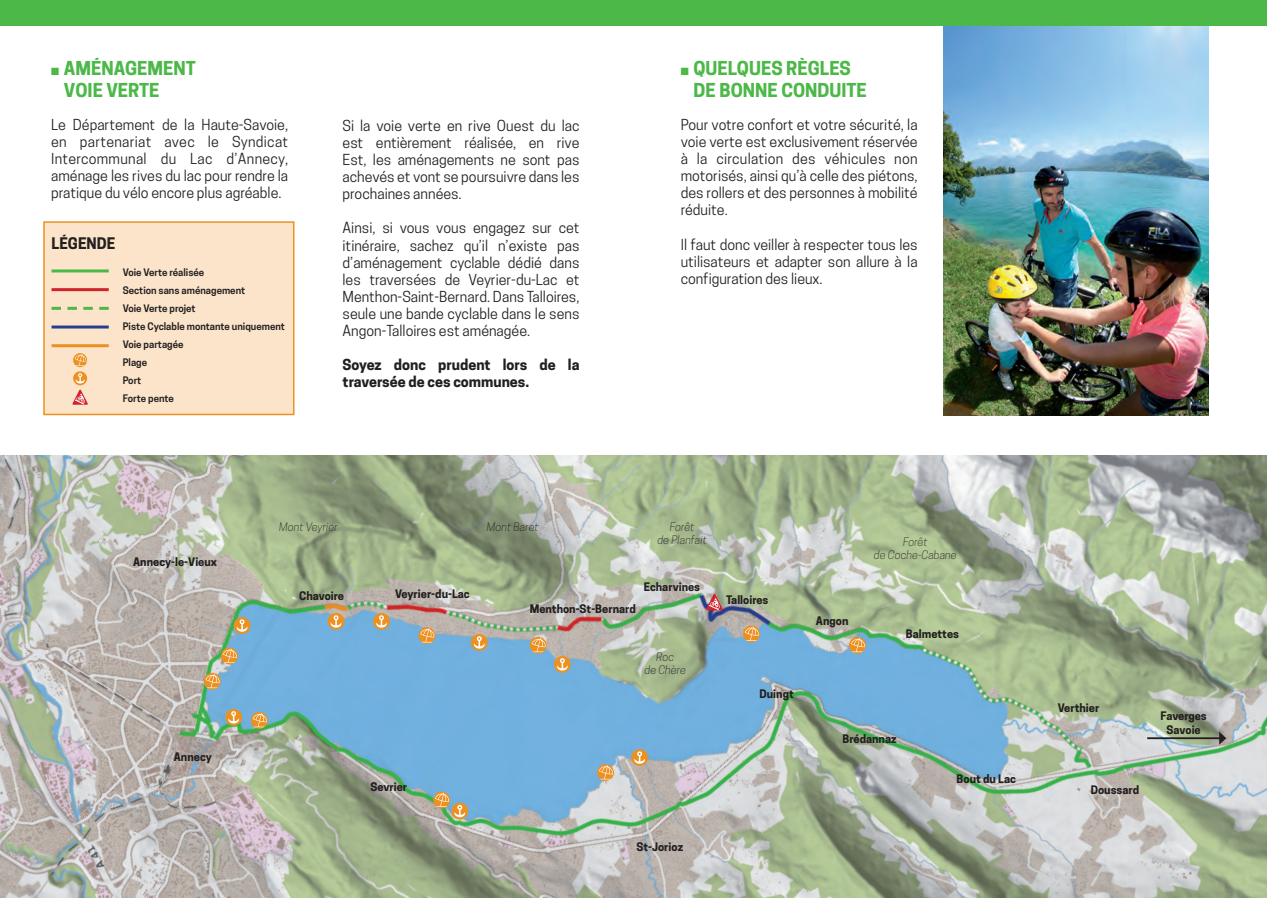
<style>
.page{position:relative;width:1267px;height:898px;background:#fff}
.page>*{position:absolute;margin:0;border:0;box-sizing:border-box;transform-origin:0 0}
.t1{font:700 18px/21.6px "Cooper Hewitt";color:#4cb848}
.t2{font:700 15px "Cooper Hewitt";color:#231f20}
.t3{font:14.25px/17.1px "Cooper Hewitt";color:#231f20;text-align:justify}
.t4{font:700 14.25px/17.1px "Cooper Hewitt";color:#231f20}
.t5{font:700 11.1px/13.4px "Cooper Hewitt";color:#231f20;text-align:center}
.t6{font:italic 300 11.1px/13.4px "Cooper Hewitt";color:#231f20;text-align:center}
.t7{font:600 9.75px/18px "Cooper Hewitt";color:#231f20}
</style>
<div class="page">
<img style="left:943px;top:25px;width:265px;height:390px">
<div style="left:0;top:0;width:1267px;height:25px;background:#4cb848"></div>
<img style="left:0;top:455px;width:1267px;height:443px">
<svg style="left:418px;top:627px;width:17px;height:17px"></svg>
<svg style="left:420px;top:628px;width:14px;height:14px"></svg>
<svg style="left:234px;top:617px;width:16px;height:17px"></svg>
<svg style="left:237px;top:619px;width:10px;height:13px"></svg>
<svg style="left:328px;top:613px;width:16px;height:17px"></svg>
<svg style="left:330px;top:615px;width:11px;height:12px"></svg>
<svg style="left:373px;top:613px;width:17px;height:17px"></svg>
<svg style="left:376px;top:615px;width:11px;height:12px"></svg>
<svg style="left:471px;top:634px;width:17px;height:17px"></svg>
<svg style="left:474px;top:636px;width:11px;height:12px"></svg>
<svg style="left:554px;top:656px;width:17px;height:17px"></svg>
<svg style="left:557px;top:658px;width:11px;height:12px"></svg>
<svg style="left:530px;top:637px;width:16px;height:17px"></svg>
<svg style="left:531px;top:638px;width:14px;height:14px"></svg>
<div style="left:743px;top:625px;width:17px;height:17px;background:#ec9121;border-radius:50%"></div>
<svg style="left:745px;top:626px;width:14px;height:15px"></svg>
<svg style="left:849px;top:637px;width:17px;height:17px"></svg>
<svg style="left:851px;top:638px;width:14px;height:14px"></svg>
<svg style="left:631px;top:749px;width:17px;height:17px"></svg>
<svg style="left:634px;top:751px;width:11px;height:13px"></svg>
<svg style="left:597px;top:764px;width:17px;height:17px"></svg>
<svg style="left:599px;top:765px;width:14px;height:14px"></svg>
<svg style="left:451px;top:802px;width:17px;height:17px"></svg>
<svg style="left:433px;top:791px;width:17px;height:17px"></svg>
<svg style="left:435px;top:792px;width:30px;height:25px"></svg>
<svg style="left:251px;top:712px;width:17px;height:17px"></svg>
<svg style="left:253px;top:713px;width:14px;height:14px"></svg>
<svg style="left:225px;top:709px;width:17px;height:17px"></svg>
<svg style="left:228px;top:711px;width:11px;height:12px"></svg>
<svg style="left:204px;top:673px;width:17px;height:16px"></svg>
<svg style="left:206px;top:674px;width:14px;height:14px"></svg>
<div style="left:221px;top:647px;width:17px;height:17px;background:#ec9121;border-radius:50%"></div>
<svg style="left:223px;top:648px;width:14px;height:15px"></svg>
<svg style="left:704px;top:591px;width:21px;height:21px"></svg>
<hr style="left:1147px;top:737px;width:73px;height:2px;background:#231f20">
<svg style="left:1219px;top:731px;width:7px;height:14px"></svg>
<div style="left:43px;top:221px;width:251px;height:194px;background:#fbe4ca;border:2px solid #ec9121"></div>
<hr style="left:52px;top:269px;width:57px;height:3px;background:#4cb848">
<svg style="left:52px;top:307px;width:57px;height:3px"></svg>
<hr style="left:52px;top:325px;width:57px;height:3px;background:#253f8e">
<hr style="left:52px;top:344px;width:57px;height:3px;background:#ec9121">
<hr style="left:52px;top:288px;width:57px;height:3px;background:#d1232a">
<svg style="left:73px;top:371px;width:14px;height:14px"></svg>
<svg style="left:73px;top:353px;width:14px;height:14px"></svg>
<svg style="left:75px;top:354px;width:11px;height:12px"></svg>
<svg style="left:72px;top:373px;width:16px;height:32px"></svg>
<p class="t1" style="left:64px;top:58px;width:133px;text-indent:-13px">■ AMÉNAGEMENT<br>VOIE VERTE</p>
<p class="t3" style="left:51px;top:116px;width:238px">Le Département de la Haute-Savoie, en partenariat avec le Syndicat Intercommunal du Lac d’Annecy, aménage les rives du lac pour rendre la pratique du vélo encore plus agréable.</p>
<p class="t3" style="left:342px;top:117px;width:238px">Si la voie verte en rive Ouest du lac est entièrement réalisée, en rive Est, les aménagements ne sont pas achevés et vont se poursuivre dans les prochaines années.</p>
<p class="t3" style="left:342px;top:219px;width:238px">Ainsi, si vous vous engagez sur cet itinéraire, sachez qu’il n’existe pas d’aménagement cyclable dédié dans les traversées de Veyrier-du-Lac et Menthon-Saint-Bernard. Dans Talloires, seule une bande cyclable dans le sens Angon-Talloires est aménagée.</p>
<p class="t4" style="left:342px;top:356px;width:238px">Soyez donc prudent lors de la traversée de ces communes.</p>
<p class="t2" style="left:52px;top:234px;width:65px">LÉGENDE</p>
<p class="t7" style="left:123px;top:263px;width:164px">Voie Verte réalisée<br>Section sans aménagement<br>Voie Verte projet<br>Piste Cyclable montante uniquement<br>Voie partagée<br>Plage<br>Port<br>Forte pente</p>
<p class="t1" style="left:693px;top:58px;width:175px;text-indent:-13px">■ QUELQUES RÈGLES<br>DE BONNE CONDUITE</p>
<p class="t3" style="left:680px;top:116px;width:238px">Pour votre confort et votre sécurité, la voie verte est exclusivement réservée à la circulation des véhicules non motorisés, ainsi qu’à celle des piétons, des rollers et des personnes à mobilité réduite.</p>
<p class="t3" style="left:680px;top:236px;width:238px">Il faut donc veiller à respecter tous les utilisateurs et adapter son allure à la configuration des lieux.</p>
<p class="t5" style="left:133px;top:555px;width:85px">Annecy-le-Vieux</p>
<p class="t5" style="left:174px;top:750px;width:40px">Annecy</p>
<p class="t6" style="left:279px;top:520px;width:60px">Mont Veyrier</p>
<p class="t6" style="left:487px;top:520px;width:53px">Mont Baret</p>
<p class="t6" style="left:657px;top:520px;width:51px">Forêt<br>de Planfait</p>
<p class="t5" style="left:299px;top:589px;width:46px">Chavoire</p>
<p class="t5" style="left:395px;top:587px;width:76px">Veyrier-du-Lac</p>
<p class="t5" style="left:530px;top:602px;width:108px">Menthon-St-Bernard</p>
<p class="t5" style="left:643px;top:580px;width:58px">Echarvines</p>
<p class="t5" style="left:726px;top:593px;width:44px">Talloires</p>
<p class="t6" style="left:644px;top:650px;width:43px">Roc<br>de Chère</p>
<p class="t5" style="left:759px;top:687px;width:36px">Duingt</p>
<p class="t5" style="left:370px;top:780px;width:38px">Sevrier</p>
<p class="t5" style="left:636px;top:840px;width:48px">St-Jorioz</p>
<p class="t5" style="left:816px;top:614px;width:34px">Angon</p>
<p class="t6" style="left:874px;top:535px;width:84px">Forêt<br>de Coche-Cabane</p>
<p class="t5" style="left:905px;top:627px;width:55px">Balmettes</p>
<p class="t5" style="left:842px;top:732px;width:56px">Brédannaz</p>
<p class="t5" style="left:956px;top:772px;width:61px">Bout du Lac</p>
<p class="t5" style="left:1057px;top:701px;width:43px">Verthier</p>
<p class="t5" style="left:1090px;top:783px;width:50px">Doussard</p>
<p class="t5" style="left:1160px;top:709px;width:48px">Faverges<br>Savoie</p>
</div>
